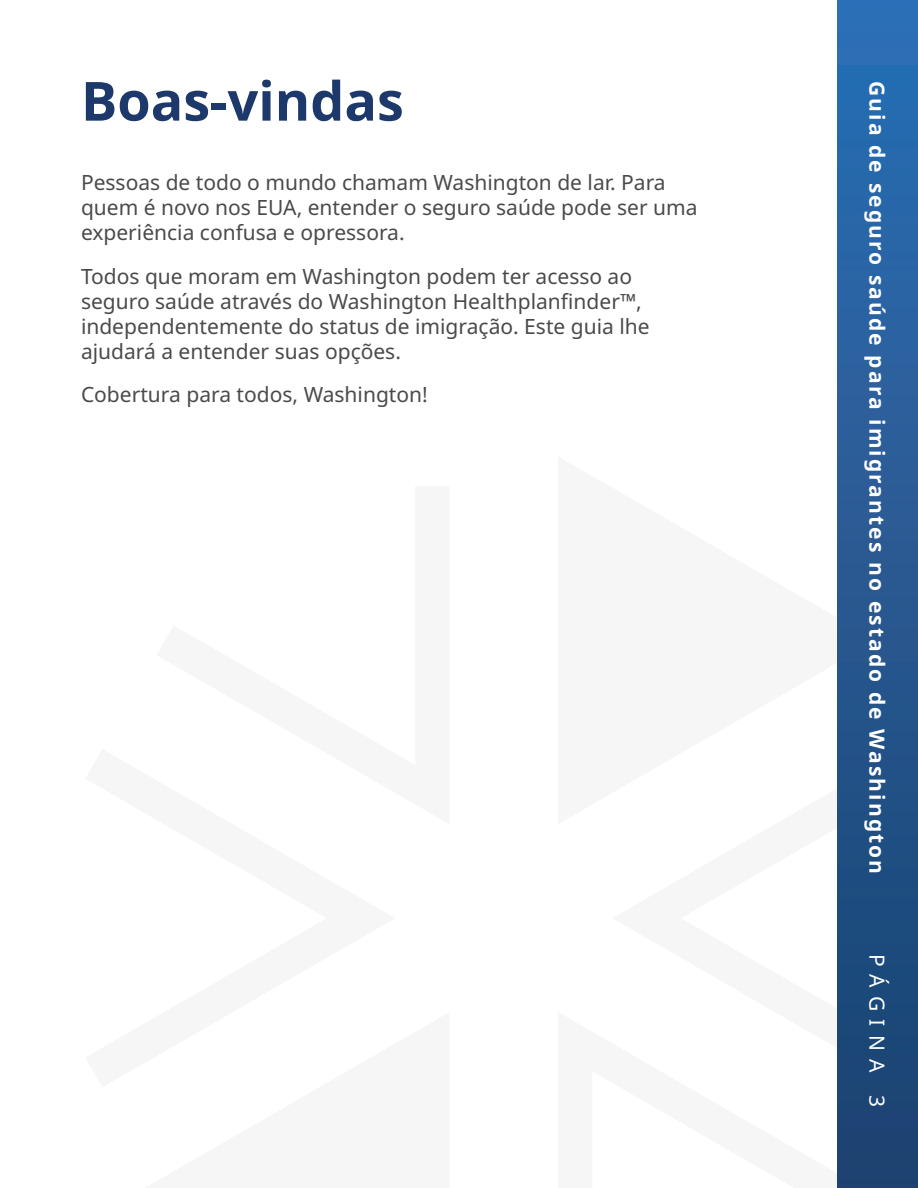
<style>
.page{position:relative;width:918px;height:1188px;background:#fff}
.page>*{position:absolute;margin:0;border:0;box-sizing:border-box;transform-origin:0 0}
.t1{font:700 54px "Noto Sans";color:#1d386a}
.t2{font:21px/25.2px "Noto Sans";color:#4a4a4a}
.t3{font:700 21px "Noto Sans";letter-spacing:.1em;color:#fff}
.t4{font:21px "Noto Sans";letter-spacing:.4em;color:#fff}
</style>
<div class="page">
<div style="left:837px;top:0;width:81px;height:1188px;background:linear-gradient(to bottom,#2d6fb5,#1c416e)"></div>
<p class="t1" style="left:81px;top:63px;width:324px">Boas-vindas</p>
<p class="t2" style="left:81px;top:170px;width:618px">Pessoas de todo o mundo chamam Washington de lar. Para quem é novo nos EUA, entender o seguro saúde pode ser uma experiência confusa e opressora.</p>
<p class="t2" style="left:81px;top:264px;width:570px">Todos que moram em Washington podem ter acesso ao seguro saúde através do Washington Healthplanfinder™, independentemente do status de imigração. Este guia lhe ajudará a entender suas opções.</p>
<p class="t2" style="left:81px;top:383px;width:348px">Cobertura para todos, Washington!</p>
<p class="t3" style="left:892px;top:81px;width:795px;rotate:90deg">Guia de seguro saúde para imigrantes no estado de Washington</p>
<p class="t4" style="left:892px;top:954px;width:154px;rotate:90deg">PÁGINA 3</p>
</div>
